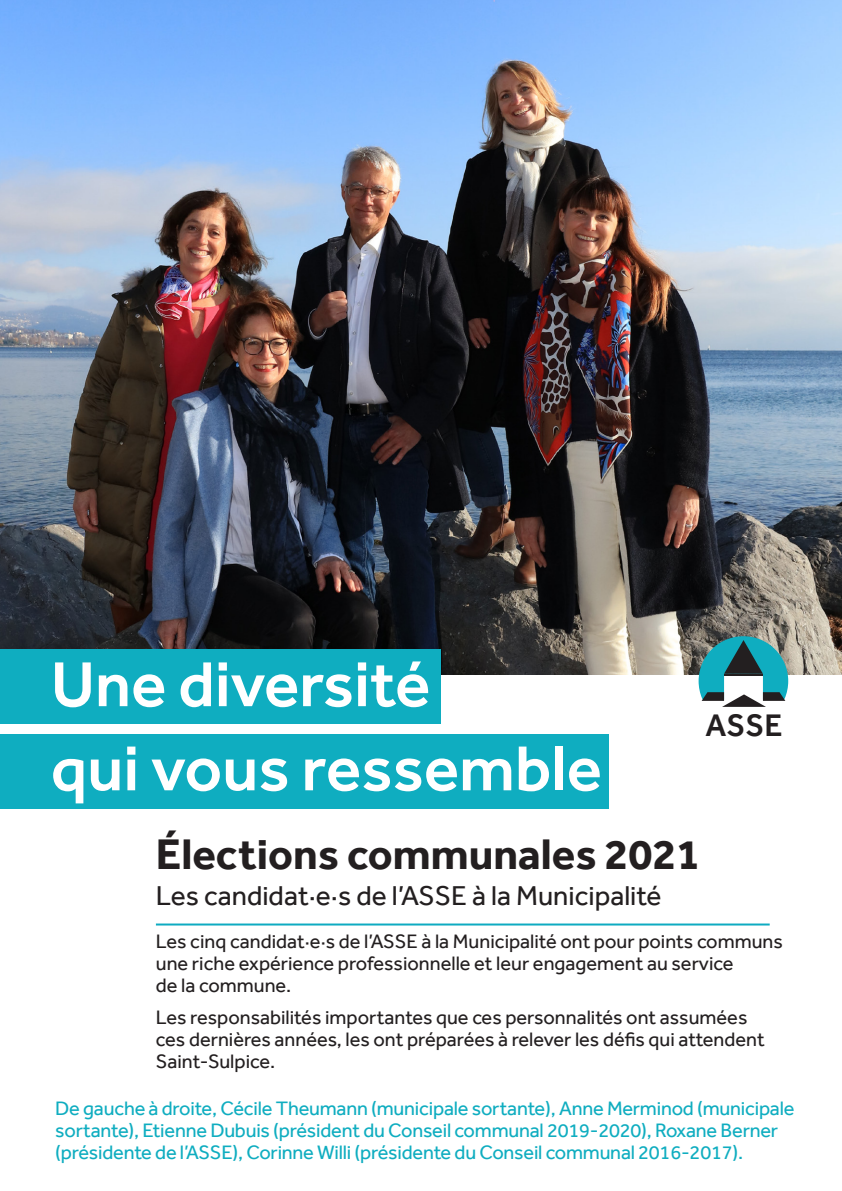
<style>
.page{position:relative;width:842px;height:1191px;background:#fff}
.page>*{position:absolute;margin:0;border:0;box-sizing:border-box;transform-origin:0 0}
.t1{font:500 65.6px/84.2px "Effra";color:#fff}
.t2{font:700 44px "Effra";color:#231f20}
.t3{font:500 32px "Effra";color:#231f20}
.t4{font:28px "Effra";color:#231f20}
.t5{font:20px/22px "Effra";color:#231f20}
.t6{font:20px/22px "Effra";letter-spacing:-.01em;color:#0fadc0}
</style>
<div class="page">
<img style="left:0;top:0;width:842px;height:675px">
<div style="left:0;top:649px;width:441px;height:74px;background:#0fadc0"></div>
<div style="left:0;top:734px;width:609px;height:74px;background:#0fadc0"></div>
<hr style="left:156px;top:923px;width:614px;height:2px;background:#0eabc1">
<svg style="left:699px;top:636px;width:89px;height:71px"></svg>
<hr style="left:724px;top:674px;width:39px;height:1px;background:#231f20">
<h1 class="t1" style="left:51px;top:641px;width:553px">Une diversité<br>qui vous ressemble</h1>
<h3 class="t3" style="left:705px;top:706px;width:79px">ASSE</h3>
<h2 class="t2" style="left:156px;top:828px;width:546px">Élections communales 2021</h2>
<h3 class="t4" style="left:156px;top:879px;width:507px">Les candidat·e·s de l’ASSE à la Municipalité</h3>
<p class="t5" style="left:156px;top:930px;width:628px">Les cinq candidat·e·s de l’ASSE à la Municipalité ont pour points communs une riche expérience professionnelle et leur engagement au service<br>de la commune.</p>
<p class="t5" style="left:156px;top:1006px;width:610px">Les responsabilités importantes que ces personnalités ont assumées ces dernières années, les ont préparées à relever les défis qui attendent<br>Saint-Sulpice.</p>
<p class="t6" style="left:55px;top:1096px;width:741px">De gauche à droite, Cécile Theumann (municipale sortante), Anne Merminod (municipale sortante), Etienne Dubuis (président du Conseil communal 2019-2020), Roxane Berner (présidente de l’ASSE), Corinne Willi (présidente du Conseil communal 2016-2017).</p>
</div>
